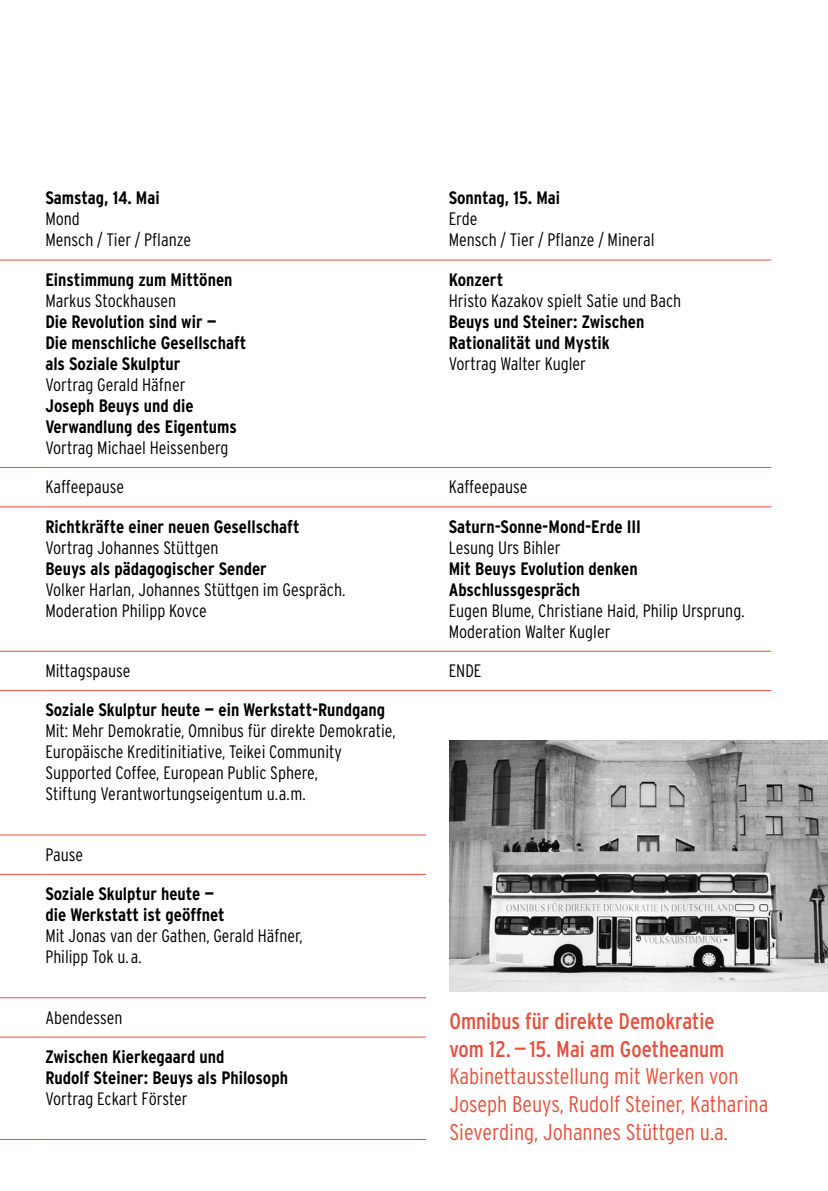
<style>
.page{position:relative;width:828px;height:1191px;background:#fff}
.page>*{position:absolute;margin:0;border:0;box-sizing:border-box;transform-origin:0 0}
.t1{font:300 22.6px/27.6px "Interstate Condensed";color:#e6503d}
.t2{font:22.6px/27.6px "Interstate Condensed";color:#e6503d}
.t3{font:300 18px/21px "Interstate Condensed";color:#000}
.t4{font:700 18px/21px "Interstate Condensed";color:#000}
</style>
<div class="page">
<hr style="left:0;top:259px;width:45px;height:1px;background:#e6503d">
<hr style="left:45px;top:259px;width:381px;height:1px;background:#e6503d">
<hr style="left:426px;top:259px;width:345px;height:1px;background:#e6503d">
<hr style="left:0;top:467px;width:45px;height:1px;background:#e6503d">
<hr style="left:45px;top:467px;width:381px;height:1px;background:#e6503d">
<hr style="left:426px;top:467px;width:345px;height:1px;background:#e6503d">
<hr style="left:0;top:506px;width:45px;height:1px;background:#e6503d">
<hr style="left:45px;top:506px;width:381px;height:1px;background:#e6503d">
<hr style="left:426px;top:506px;width:345px;height:1px;background:#e6503d">
<hr style="left:0;top:651px;width:45px;height:1px;background:#e6503d">
<hr style="left:45px;top:651px;width:381px;height:1px;background:#e6503d">
<hr style="left:426px;top:651px;width:345px;height:1px;background:#e6503d">
<hr style="left:0;top:690px;width:45px;height:1px;background:#e6503d">
<hr style="left:45px;top:690px;width:381px;height:1px;background:#e6503d">
<hr style="left:426px;top:690px;width:345px;height:1px;background:#e6503d">
<hr style="left:0;top:834px;width:45px;height:1px;background:#e6503d">
<hr style="left:45px;top:834px;width:381px;height:1px;background:#e6503d">
<hr style="left:0;top:874px;width:45px;height:1px;background:#e6503d">
<hr style="left:45px;top:874px;width:381px;height:1px;background:#e6503d">
<hr style="left:0;top:997px;width:45px;height:1px;background:#e6503d">
<hr style="left:45px;top:997px;width:381px;height:1px;background:#e6503d">
<hr style="left:0;top:1036px;width:45px;height:1px;background:#e6503d">
<hr style="left:45px;top:1036px;width:381px;height:1px;background:#e6503d">
<hr style="left:0;top:1139px;width:45px;height:1px;background:#e6503d">
<hr style="left:45px;top:1139px;width:381px;height:1px;background:#e6503d">
<img style="left:449px;top:740px;width:379px;height:251px">
<p class="t4" style="left:45px;top:187px;width:116px">Samstag, 14. Mai</p>
<p class="t3" style="left:45px;top:208px;width:147px">Mond<br>Mensch / Tier / Pflanze</p>
<p class="t4" style="left:45px;top:269px;width:189px">Einstimmung zum Mittönen</p>
<p class="t3" style="left:45px;top:290px;width:132px">Markus Stockhausen</p>
<p class="t4" style="left:45px;top:311px;width:203px">Die Revolution sind wir —<br>Die menschliche Gesellschaft als Soziale Skulptur</p>
<p class="t3" style="left:45px;top:374px;width:142px">Vortrag Gerald Häfner</p>
<p class="t4" style="left:45px;top:395px;width:193px">Joseph Beuys und die<br>Verwandlung des Eigentums</p>
<p class="t3" style="left:45px;top:437px;width:185px">Vortrag Michael Heissenberg</p>
<p class="t4" style="left:449px;top:187px;width:113px">Sonntag, 15. Mai</p>
<p class="t3" style="left:449px;top:208px;width:207px">Erde<br>Mensch / Tier / Pflanze / Mineral</p>
<p class="t4" style="left:449px;top:269px;width:56px">Konzert</p>
<p class="t3" style="left:449px;top:290px;width:234px">Hristo Kazakov spielt Satie und Bach</p>
<p class="t4" style="left:449px;top:311px;width:197px">Beuys und Steiner: Zwischen<br>Rationalität und Mystik</p>
<p class="t3" style="left:449px;top:353px;width:139px">Vortrag Walter Kugler</p>
<p class="t3" style="left:45px;top:476px;width:80px">Kaffeepause</p>
<p class="t3" style="left:449px;top:476px;width:80px">Kaffeepause</p>
<p class="t4" style="left:45px;top:515px;width:256px">Richtkräfte einer neuen Gesellschaft</p>
<p class="t3" style="left:45px;top:536px;width:174px">Vortrag Johannes Stüttgen</p>
<p class="t4" style="left:45px;top:557px;width:223px">Beuys als pädagogischer Sender</p>
<p class="t3" style="left:45px;top:578px;width:301px">Volker Harlan, Johannes Stüttgen im Gespräch.<br>Moderation Philipp Kovce</p>
<p class="t4" style="left:449px;top:515px;width:194px">Saturn-Sonne-Mond-Erde III</p>
<p class="t3" style="left:449px;top:536px;width:113px">Lesung Urs Bihler</p>
<p class="t4" style="left:449px;top:558px;width:190px">Mit Beuys Evolution denken<br>Abschlussgespräch</p>
<p class="t3" style="left:449px;top:599px;width:297px">Eugen Blume, Christiane Haid, Philip Ursprung.<br>Moderation Walter Kugler</p>
<p class="t3" style="left:45px;top:660px;width:87px">Mittagspause</p>
<p class="t3" style="left:449px;top:660px;width:34px">ENDE</p>
<p class="t4" style="left:45px;top:699px;width:341px">Soziale Skulptur heute — ein Werkstatt-Rundgang</p>
<p class="t3" style="left:45px;top:720px;width:352px">Mit: Mehr Demokratie, Omnibus für direkte Demokratie, Europäische Kreditinitiative, Teikei Community Supported Coffee, European Public Sphere,<br>Stiftung Verantwortungseigentum u.a.m.</p>
<p class="t3" style="left:45px;top:843px;width:39px">Pause</p>
<p class="t4" style="left:45px;top:883px;width:181px">Soziale Skulptur heute — die Werkstatt ist geöffnet</p>
<p class="t3" style="left:45px;top:925px;width:259px">Mit Jonas van der Gathen, Gerald Häfner,<br>Philipp Tok u. a.</p>
<p class="t3" style="left:45px;top:1006px;width:79px">Abendessen</p>
<p class="t4" style="left:45px;top:1046px;width:244px">Zwischen Kierkegaard und<br>Rudolf Steiner: Beuys als Philosoph</p>
<p class="t3" style="left:45px;top:1087px;width:144px">Vortrag Eckart Förster</p>
<p class="t2" style="left:449px;top:1007px;width:276px">Omnibus für direkte Demokratie vom 12.—15. Mai am Goetheanum</p>
<p class="t1" style="left:449px;top:1062px;width:320px">Kabinettausstellung mit Werken von<br>Joseph Beuys, Rudolf Steiner, Katharina<br>Sieverding, Johannes Stüttgen u.a.</p>
</div>
